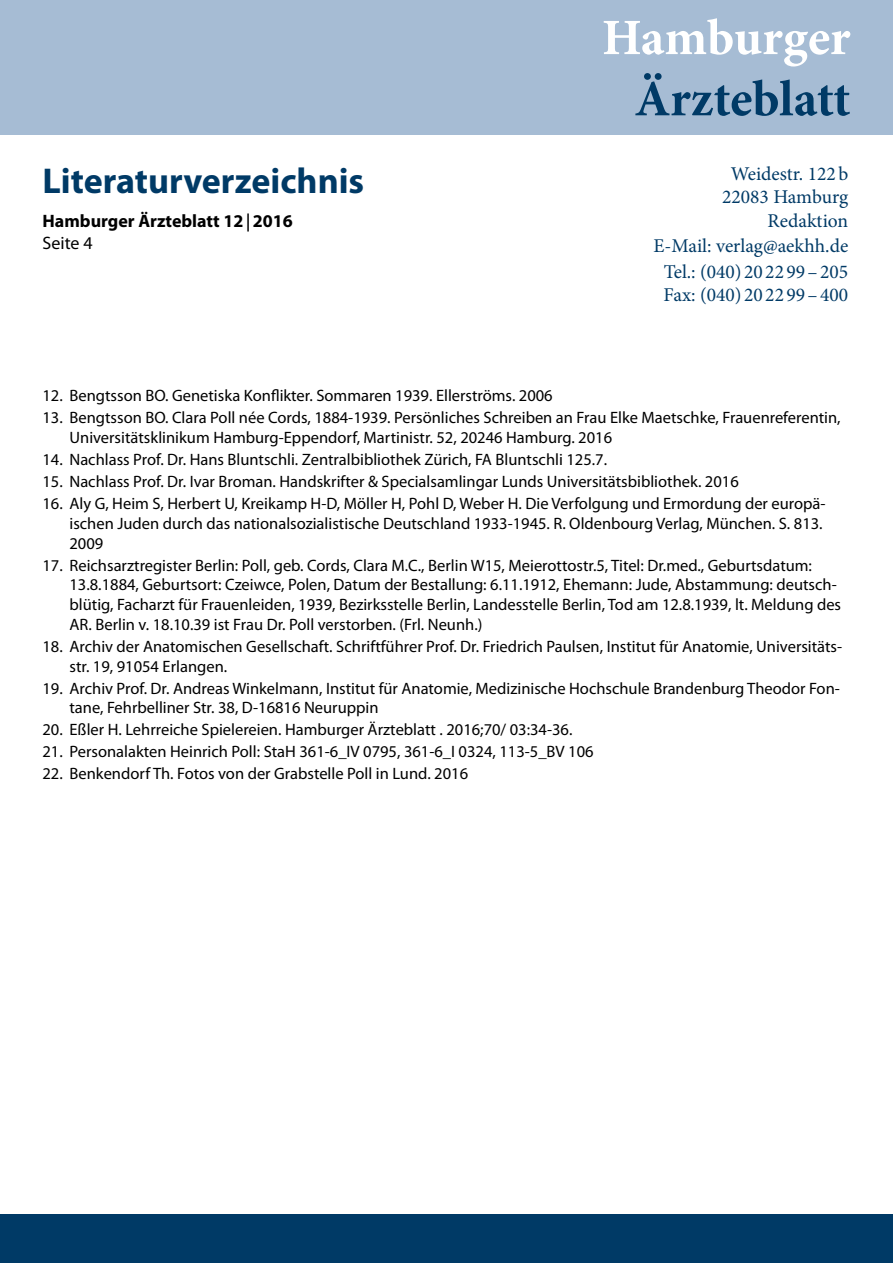
<style>
.page{position:relative;width:893px;height:1263px;background:#fff}
.page>*{position:absolute;margin:0;border:0;box-sizing:border-box;transform-origin:0 0}
.t1{font:700 51px "Minion Pro";letter-spacing:-.005em;color:#003a66}
.t2{font:700 51px "Minion Pro";letter-spacing:-.005em;color:#fff}
.t3{font:700 36px "Myriad Pro";color:#003a66}
.t4{font:19.5px/23.4px "Minion Pro";color:#003a66;text-align:right}
.t5{font:700 18px/21.6px "Myriad Pro";color:#000}
.t6{font:16.5px/19.8px "Myriad Pro";color:#000}
.s1{font-family:"Minion Pro"}
.s2{font-weight:400}
</style>
<div class="page">
<div style="left:0;top:1214px;width:893px;height:49px;background:#003a66"></div>
<div style="left:0;top:0;width:893px;height:135px;background:#a6bcd4"></div>
<h2 class="t3" style="left:43px;top:157px;width:323px">Literaturverzeichnis</h2>
<p class="t5" style="left:43px;top:210px;width:252px">Hamburger Ärzteblatt 12<span class="s1">|</span>2016<br><span class="s2">Seite 4</span></p>
<h1 class="t2" style="left:602px;top:2px;width:250px">Hamburger</h1>
<h1 class="t1" style="left:634px;top:63px;width:217px">Ärzteblatt</h1>
<p class="t4" style="left:722px;top:162px;width:128px">Weidestr. 122b<br>22083 Hamburg<br>Redaktion</p>
<p class="t4" style="left:653px;top:233px;width:196px;line-height:25.5px;text-align:center">E-Mail: verlag@aekhh.de<br>Tel.: (040) 20 22 99–205</p>
<p class="t4" style="left:664px;top:283px;width:186px">Fax: (040) 20 22 99–400</p>
<p class="t6" style="left:43px;top:386px;width:512px">12. Bengtsson BO. Genetiska Konflikter. Sommaren 1939. Ellerströms. 2006</p>
<p class="t6" style="left:70px;top:408px;width:773px;text-indent:-27px">13. Bengtsson BO. Clara Poll née Cords, 1884-1939. Persönliches Schreiben an Frau Elke Maetschke, Frauenreferentin,<br>Universitätsklinikum Hamburg-Eppendorf, Martinistr. 52, 20246 Hamburg. 2016</p>
<p class="t6" style="left:43px;top:449px;width:566px">14. Nachlass Prof. Dr. Hans Bluntschli. Zentralbibliothek Zürich, FA Bluntschli 125.7.</p>
<p class="t6" style="left:43px;top:471px;width:698px">15. Nachlass Prof. Dr. Ivar Broman. Handskrifter &amp; Specialsamlingar Lunds Universitätsbibliothek. 2016</p>
<p class="t6" style="left:70px;top:493px;width:758px;text-indent:-27px">16. Aly G, Heim S, Herbert U, Kreikamp H-D, Möller H, Pohl D, Weber H. Die Verfolgung und Ermordung der europä&shy;ischen Juden durch das nationalsozialistische Deutschland 1933-1945. R. Oldenbourg Verlag, München. S. 813.<br>2009</p>
<p class="t6" style="left:70px;top:555px;width:773px;text-indent:-27px">17. Reichsarztregister Berlin: Poll, geb. Cords, Clara M.C., Berlin W15, Meierottostr.5, Titel: Dr.med., Geburtsdatum:<br>13.8.1884, Geburtsort: Czeiwce, Polen, Datum der Bestallung: 6.11.1912, Ehemann: Jude, Abstammung: deutsch&shy;blütig, Facharzt für Frauenleiden, 1939, Bezirksstelle Berlin, Landesstelle Berlin, Tod am 12.8.1939, lt. Meldung des AR. Berlin v. 18.10.39 ist Frau Dr. Poll verstorben. (Frl. Neunh.)</p>
<p class="t6" style="left:70px;top:636px;width:774px;text-indent:-27px">18. Archiv der Anatomischen Gesellschaft. Schriftführer Prof. Dr. Friedrich Paulsen, Institut für Anatomie, Universitäts&shy;str. 19, 91054 Erlangen.</p>
<p class="t6" style="left:70px;top:678px;width:772px;text-indent:-27px">19. Archiv Prof. Dr. Andreas Winkelmann, Institut für Anatomie, Medizinische Hochschule Brandenburg Theodor Fon&shy;tane, Fehrbelliner Str. 38, D-16816 Neuruppin</p>
<p class="t6" style="left:43px;top:720px;width:531px">20. Eßler H. Lehrreiche Spielereien. Hamburger Ärzteblatt . 2016;70/ 03:34-36.</p>
<p class="t6" style="left:43px;top:741px;width:553px">21. Personalakten Heinrich Poll: StaH 361-6_IV 0795, 361-6_I 0324, 113-5_BV 106</p>
<p class="t6" style="left:43px;top:763px;width:427px">22. Benkendorf Th. Fotos von der Grabstelle Poll in Lund. 2016</p>
</div>
